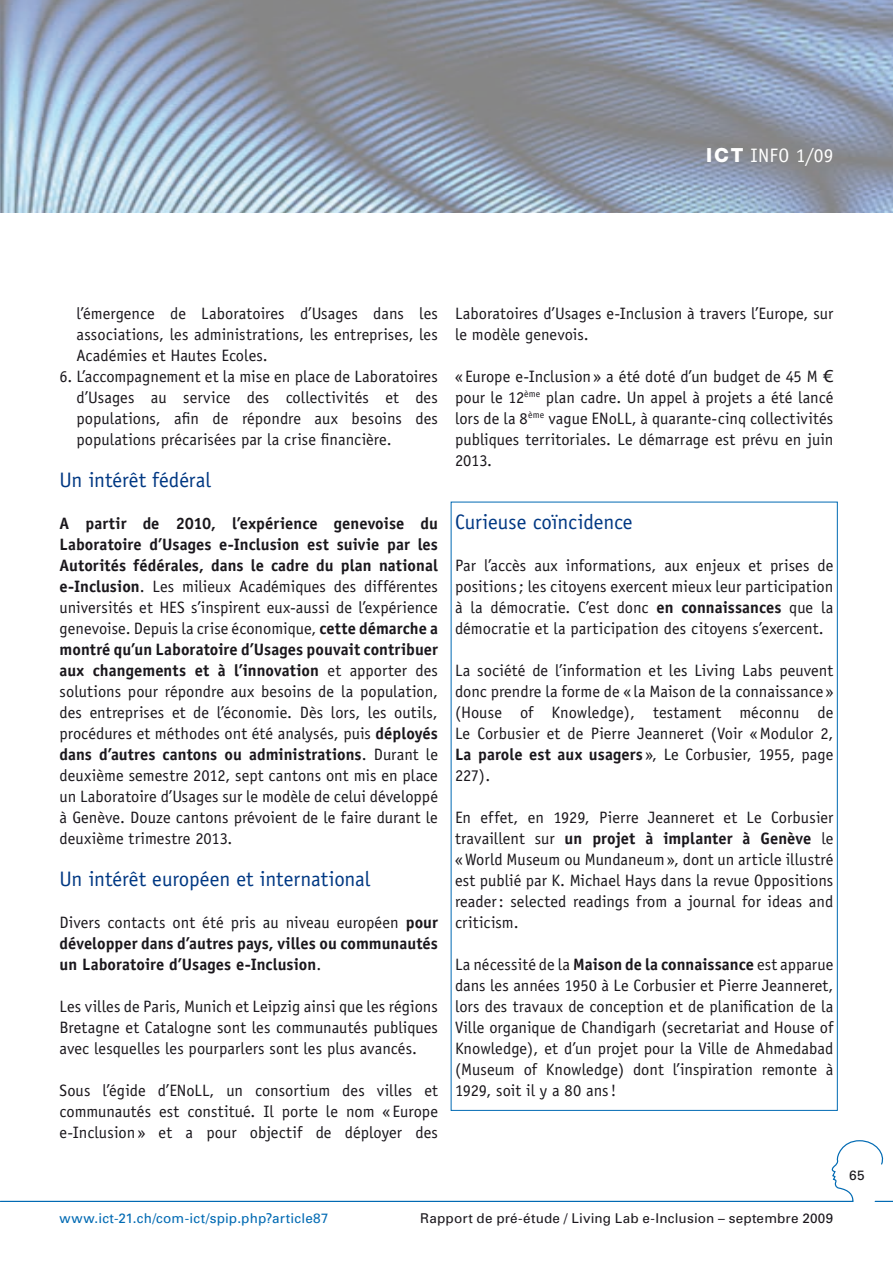
<style>
.page{position:relative;width:893px;height:1263px;background:#fff}
.page>*{position:absolute;margin:0;border:0;box-sizing:border-box;transform-origin:0 0}
.titre-2__t1{font:21px "Officina Sans";letter-spacing:-.005em;color:#003883}
.t1{font:19.5px "Officina Sans";letter-spacing:.015em;color:#fff}
.texte{font:16.5px/21px "Officina Sans";color:#1a171c;text-align:justify}
.texte-point__texte{font:16.5px/21px "Officina Sans";letter-spacing:.005em;color:#1a171c;text-align:justify}
.texte-2{font:700 16.5px/21px "Officina Sans";color:#1a171c;text-align:justify}
.t2{font:13.5px "Univers";letter-spacing:.015em;color:#1a171c}
.t3{font:13.5px "Univers";letter-spacing:.015em;color:#006ab3}
.s1{font-family:"Helvetica Neue";font-weight:800}
.s2{font-weight:700}
.s3{font-weight:400}
.s4{font-family:"Lucida Grande"}
</style>
<div class="page">
<svg style="left:0;top:1140px;width:893px;height:62px"></svg>
<img style="left:0;top:0;width:893px;height:213px">
<p class="t1" style="left:706px;top:144px;width:129px"><span class="s1">ICT</span> INFO 1/09</p>
<p class="texte-point__texte" style="left:77px;top:303px;width:363px">l’émergence de Laboratoires d’Usages dans les associations, les administrations, les entreprises, les Académies et Hautes Ecoles.</p>
<p class="texte-point__texte" style="left:77px;top:366px;width:363px;text-indent:-17px">6. L’accompagnement et la mise en place de Laboratoires d’Usages au service des collectivités et des populations, afin de répondre aux besoins des populations précarisées par la crise financière.</p>
<p class="titre-2__t1" style="left:60px;top:467px;width:153px">Un intérêt fédéral</p>
<p class="texte" style="left:60px;top:513px;width:380px"><span class="s2">A partir de 2010, l’expérience genevoise du Laboratoire d’Usages e-Inclusion est suivie par les Autorités fédérales, dans le cadre du plan national e-Inclusion</span>. Les milieux Académiques des différentes universités et HES s’inspirent eux-aussi de l’expérience genevoise. Depuis la crise économique, <span class="s2">cette démarche a montré qu’un Laboratoire d’Usages pouvait contribuer aux changements et à l’innovation</span> et apporter des solutions pour répondre aux besoins de la population, des entreprises et de l’économie. Dès lors, les outils, procédures et méthodes ont été analysés, puis <span class="s2">déployés dans d’autres cantons ou administrations</span>. Durant le deuxième semestre 2012, sept cantons ont mis en place un Laboratoire d’Usages sur le modèle de celui développé à Genève. Douze cantons prévoient de le faire durant le deuxième trimestre 2013.</p>
<p class="titre-2__t1" style="left:60px;top:866px;width:312px">Un intérêt européen et international</p>
<p class="texte-2" style="left:60px;top:911px;width:380px"><span class="s3">Divers contacts ont été pris au niveau européen</span> pour développer dans d’autres pays, villes ou communautés un Laboratoire d’Usages e-Inclusion<span class="s3">.</span></p>
<p class="texte" style="left:60px;top:996px;width:380px">Les villes de Paris, Munich et Leipzig ainsi que les régions Bretagne et Catalogne sont les communautés publiques avec lesquelles les pourparlers sont les plus avancés.</p>
<p class="texte" style="left:60px;top:1080px;width:380px">Sous l’égide d’ENoLL, un consortium des villes et communautés est constitué. Il porte le nom « Europe e-Inclusion» et a pour objectif de déployer des</p>
<p class="texte" style="left:455px;top:303px;width:380px">Laboratoires d’Usages e-Inclusion à travers l’Europe, sur le modèle genevois.</p>
<p class="texte" style="left:455px;top:366px;width:380px">« Europe e-Inclusion» a été doté d’un budget de 45 M <span class="s4">€ </span>pour le 12<sup>ème</sup> plan cadre. Un appel à projets a été lancé lors de la 8<sup>ème</sup> vague ENoLL, à quarante-cinq collectivités publiques territoriales. Le démarrage est prévu en juin 2013.</p>
<p class="titre-2__t1" style="left:455px;top:509px;width:179px">Curieuse coïncidence</p>
<p class="texte" style="left:455px;top:555px;width:380px">Par l’accès aux informations, aux enjeux et prises de positions; les citoyens exercent mieux leur participation à la démocratie. C’est donc <span class="s2">en connaissances</span> que la démocratie et la participation des citoyens s’exercent.</p>
<p class="texte" style="left:455px;top:660px;width:380px">La société de l’information et les Living Labs peuvent donc prendre la forme de « la Maison de la connaissance » (House of Knowledge), testament méconnu de Le Corbusier et de Pierre Jeanneret (Voir «Modulor 2, <span class="s2">La parole est aux usagers</span> », Le Corbusier, 1955, page 227).</p>
<p class="texte" style="left:455px;top:807px;width:380px">En effet, en 1929, Pierre Jeanneret et Le Corbusier travaillent sur <span class="s2">un projet à implanter à Genève</span> le «World Museum ou Mundaneum», dont un article illustré est publié par K. Michael Hays dans la revue Oppositions reader: selected readings from a journal for ideas and criticism.</p>
<p class="texte" style="left:455px;top:954px;width:380px">La nécessité de la <span class="s2">Maison de la connaissance</span> est apparue dans les années 1950 à Le Corbusier et Pierre Jeanneret, lors des travaux de conception et de planification de la Ville organique de Chandigarh (secretariat and House of Knowledge), et d’un projet pour la Ville de Ahmedabad (Museum of Knowledge) dont l’inspiration remonte à 1929, soit il y a 80 ans!</p>
<p class="t3" style="left:60px;top:1210px;width:270px">www.ict-21.ch/com-ict/spip.php?article87</p>
<p class="t2" style="left:420px;top:1210px;width:415px">Rapport de pré-étude / Living Lab e-Inclusion – septembre 2009</p>
<p class="t2" style="left:849px;top:1166px;width:17px">65</p>
</div>
